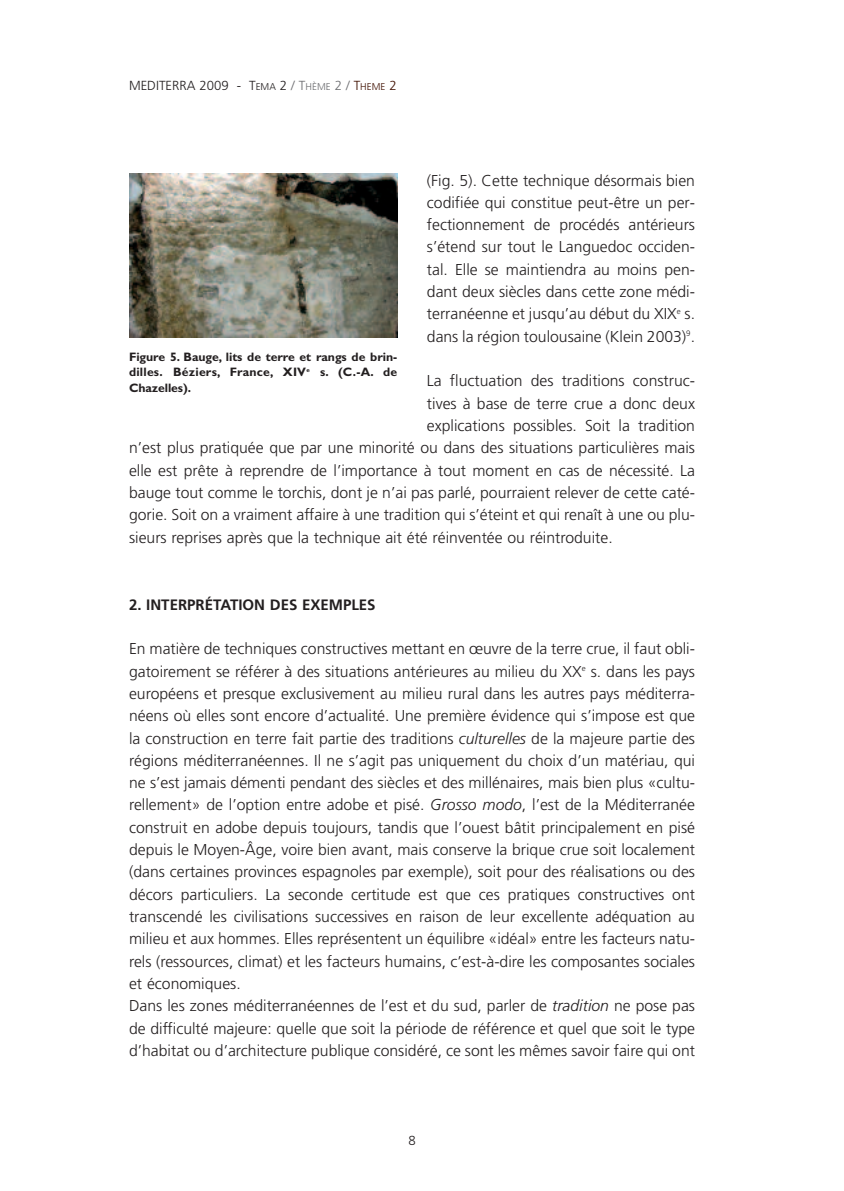
<style>
.page{position:relative;width:844px;height:1191px;background:#fff}
.page>*{position:absolute;margin:0;border:0;box-sizing:border-box;transform-origin:0 0}
.t1{font:300 15.75px/22.4px "Frutiger";color:#231f20;text-align:justify}
.t2{font:700 15.05px "Frutiger";color:#231f20}
.t3{font:300 13.12px "Frutiger";color:#231f20}
.t4{font:700 12.25px/15.8px "Gill Sans";letter-spacing:-.005em;color:#231f20;text-align:justify}
.s1{font-size:9.8px}
.s2{color:#6c6d70}
.s3{font-size:9.8px;color:#6c6d70}
.s4{color:#401000}
.s5{font-size:9.8px;color:#401000}
.s6{font-style:italic}
</style>
<div class="page">
<img style="left:129px;top:174px;width:268px;height:163px">
<p class="t3" style="left:129px;top:81px;width:269px">MEDITERRA 2009 - T<span class="s1">EMA</span> 2 <span class="s2">/ T</span><span class="s3">HÈME</span> <span class="s2">2 /</span> <span class="s4">T</span><span class="s5">HEME</span> <span class="s4">2</span></p>
<p class="t1" style="left:427px;top:170px;width:269px">(Fig. 5). Cette technique désormais bien codifiée qui constitue peut-être un per&shy;fectionnement de procédés antérieurs s’étend sur tout le Languedoc occiden&shy;tal. Elle se maintiendra au moins pen&shy;dant deux siècles dans cette zone médi&shy;terranéenne et jusqu’au début du XIX<sup>e</sup> s. dans la région toulousaine (Klein 2003)<sup>9</sup>.</p>
<p class="t1" style="left:427px;top:371px;width:269px">La fluctuation des traditions construc-</p>
<p class="t1" style="left:427px;top:393px;width:269px">tives à base de terre crue a donc deux</p>
<p class="t1" style="left:427px;top:415px;width:269px">explications possibles. Soit la tradition</p>
<p class="t1" style="left:129px;top:438px;width:567px">n’est plus pratiquée que par une minorité ou dans des situations particulières mais</p>
<p class="t1" style="left:129px;top:460px;width:567px">elle est prête à reprendre de l’importance à tout moment en cas de nécessité. La</p>
<p class="t1" style="left:129px;top:482px;width:567px">bauge tout comme le torchis, dont je n’ai pas parlé, pourraient relever de cette caté-</p>
<p class="t1" style="left:129px;top:505px;width:567px">gorie. Soit on a vraiment affaire à une tradition qui s’éteint et qui renaît à une ou plu-</p>
<p class="t1" style="left:129px;top:527px;width:485px">sieurs reprises après que la technique ait été réinventée ou réintroduite.</p>
<p class="t4" style="left:129px;top:350px;width:269px">Figure 5. Bauge, lits de terre et rangs de brin&shy;dilles. Béziers, France, XIV<sup>e</sup> s. (C.-A. de Chazelles).</p>
<p class="t2" style="left:129px;top:598px;width:248px">2. INTERPRÉTATION DES EXEMPLES</p>
<p class="t1" style="left:129px;top:639px;width:567px;text-align:left">En matière de techniques constructives mettant en œuvre de la terre crue, il faut obli&shy;gatoirement se référer à des situations antérieures au milieu du XX<sup>e</sup> s. dans les pays européens et presque exclusivement au milieu rural dans les autres pays méditerra&shy;néens où elles sont encore d’actualité. Une première évidence qui s’impose est que la construction en terre fait partie des traditions <span class="s6">culturelles</span> de la majeure partie des régions méditerranéennes. Il ne s’agit pas uniquement du choix d’un matériau, qui ne s’est jamais démenti pendant des siècles et des millénaires, mais bien plus «cultu&shy;rellement» de l’option entre adobe et pisé. <span class="s6">Grosso modo</span>, l’est de la Méditerranée construit en adobe depuis toujours, tandis que l’ouest bâtit principalement en pisé depuis le Moyen-Âge, voire bien avant, mais conserve la brique crue soit localement (dans certaines provinces espagnoles par exemple), soit pour des réalisations ou des décors particuliers. La seconde certitude est que ces pratiques constructives ont transcendé les civilisations successives en raison de leur excellente adéquation au milieu et aux hommes. Elles représentent un équilibre «idéal» entre les facteurs natu&shy;rels (ressources, climat) et les facteurs humains, c’est-à-dire les composantes sociales et économiques.<br>Dans les zones méditerranéennes de l’est et du sud, parler de <span class="s6">tradition</span> ne pose pas de difficulté majeure: quelle que soit la période de référence et quel que soit le type d’habitat ou d’architecture publique considéré, ce sont les mêmes savoir faire qui ont</p>
<p class="t3" style="left:408px;top:1135px;width:9px">8</p>
</div>
